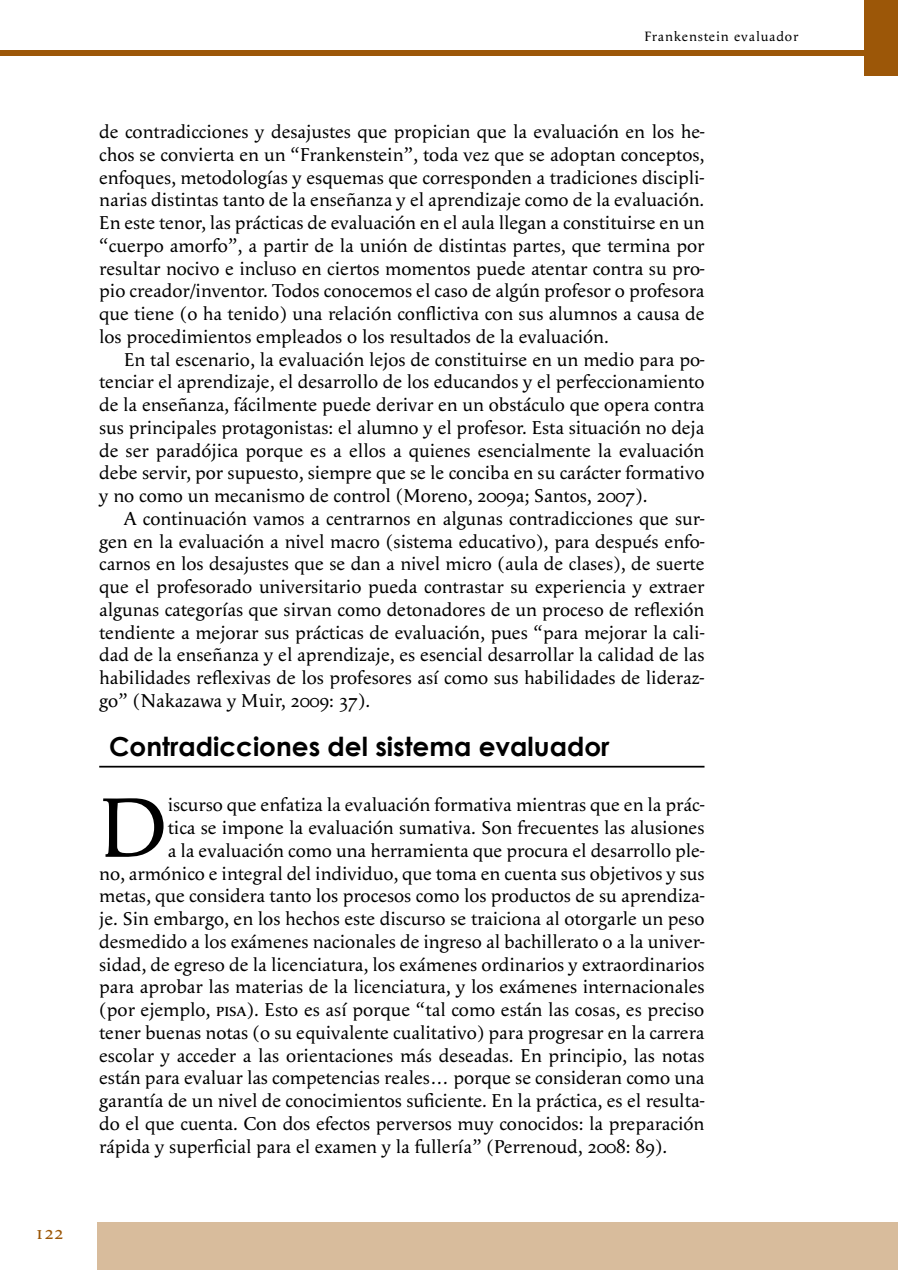
<style>
.page{position:relative;width:898px;height:1270px;background:#fff}
.page>*{position:absolute;margin:0;border:0;box-sizing:border-box;transform-origin:0 0}
.t1{font:87.5px "Apolline";color:#000}
.t2{font:700 26.25px "Century Gothic";color:#000}
.t3{font:19.25px/22.8px "Apolline";color:#000;text-align:justify}
.t4{font:19.25px "Apolline";color:#9c5708}
.t5{font:14px "Apolline";letter-spacing:.06em;color:#000}
.s1{font-family:"Apolline Regular SC"}
</style>
<div class="page">
<div style="left:864px;top:0;width:34px;height:75px;background:#9c5708"></div>
<hr style="left:99px;top:766px;width:605px;height:1px;background:#000">
<div style="left:97px;top:1222px;width:801px;height:48px;background:#d8bc9c"></div>
<div style="left:0;top:51px;width:866px;height:5px;background:#9c5708"></div>
<p class="t4" style="left:35px;top:1221px;width:30px">122</p>
<p class="t5" style="left:644px;top:28px;width:155px">Frankenstein evaluador</p>
<p class="t3" style="left:99px;top:120px;width:607px">de contradicciones y desajustes que propician que la evaluación en los he&shy;chos se convierta en un “Frankenstein”, toda vez que se adoptan conceptos, enfoques, metodologías y esquemas que corresponden a tradiciones discipli&shy;narias distintas tanto de la enseñanza y el aprendizaje como de la evaluación.<br>En este tenor, las prácticas de evaluación en el aula llegan a constituirse en un “cuerpo amorfo”, a partir de la unión de distintas partes, que termina por resultar nocivo e incluso en ciertos momentos puede atentar contra su pro&shy;pio creador/inventor. Todos conocemos el caso de algún profesor o profesora que tiene (o ha tenido) una relación conflictiva con sus alumnos a causa de los procedimientos empleados o los resultados de la evaluación.</p>
<p class="t3" style="left:99px;top:348px;width:607px;text-indent:25px">En tal escenario, la evaluación lejos de constituirse en un medio para po&shy;tenciar el aprendizaje, el desarrollo de los educandos y el perfeccionamiento de la enseñanza, fácilmente puede derivar en un obstáculo que opera contra sus principales protagonistas: el alumno y el profesor. Esta situación no deja de ser paradójica porque es a ellos a quienes esencialmente la evaluación debe servir, por supuesto, siempre que se le conciba en su carácter formativo y no como un mecanismo de control (Moreno, 2009a; Santos, 2007).</p>
<p class="t3" style="left:99px;top:507px;width:607px;text-indent:25px">A continuación vamos a centrarnos en algunas contradicciones que sur&shy;gen en la evaluación a nivel macro (sistema educativo), para después enfo&shy;carnos en los desajustes que se dan a nivel micro (aula de clases), de suerte que el profesorado universitario pueda contrastar su experiencia y extraer algunas categorías que sirvan como detonadores de un proceso de reflexión tendiente a mejorar sus prácticas de evaluación, pues “para mejorar la cali&shy;dad de la enseñanza y el aprendizaje, es esencial desarrollar la calidad de las habilidades reflexivas de los profesores así como sus habilidades de lideraz&shy;go” (Nakazawa y Muir, 2009: 37).</p>
<h2 class="t2" style="left:109px;top:730px;width:502px">Contradicciones del sistema evaluador</h2>
<h1 class="t1" style="left:99px;top:776px;width:70px">D</h1>
<p class="t3" style="left:168px;top:794px;width:538px">iscurso que enfatiza la evaluación formativa mientras que en la prác-</p>
<p class="t3" style="left:168px;top:816px;width:538px">tica se impone la evaluación sumativa. Son frecuentes las alusiones</p>
<p class="t3" style="left:168px;top:839px;width:538px">a la evaluación como una herramienta que procura el desarrollo ple-</p>
<p class="t3" style="left:99px;top:862px;width:607px">no, armónico e integral del individuo, que toma en cuenta sus objetivos y sus</p>
<p class="t3" style="left:99px;top:885px;width:607px">metas, que considera tanto los procesos como los productos de su aprendiza-</p>
<p class="t3" style="left:99px;top:907px;width:607px">je. Sin embargo, en los hechos este discurso se traiciona al otorgarle un peso</p>
<p class="t3" style="left:99px;top:930px;width:607px">desmedido a los exámenes nacionales de ingreso al bachillerato o a la univer-</p>
<p class="t3" style="left:99px;top:953px;width:607px">sidad, de egreso de la licenciatura, los exámenes ordinarios y extraordinarios</p>
<p class="t3" style="left:99px;top:976px;width:607px">para aprobar las materias de la licenciatura, y los exámenes internacionales</p>
<p class="t3" style="left:99px;top:998px;width:607px">(por ejemplo, <span class="s1">pisa</span>). Esto es así porque “tal como están las cosas, es preciso</p>
<p class="t3" style="left:99px;top:1021px;width:607px">tener buenas notas (o su equivalente cualitativo) para progresar en la carrera</p>
<p class="t3" style="left:99px;top:1044px;width:607px">escolar y acceder a las orientaciones más deseadas. En principio, las notas</p>
<p class="t3" style="left:99px;top:1067px;width:607px">están para evaluar las competencias reales… porque se consideran como una</p>
<p class="t3" style="left:99px;top:1089px;width:607px">garantía de un nivel de conocimientos suficiente. En la práctica, es el resulta-</p>
<p class="t3" style="left:99px;top:1112px;width:607px">do el que cuenta. Con dos efectos perversos muy conocidos: la preparación</p>
<p class="t3" style="left:99px;top:1135px;width:569px">rápida y superficial para el examen y la fullería” (Perrenoud, 2008: 89).</p>
</div>
